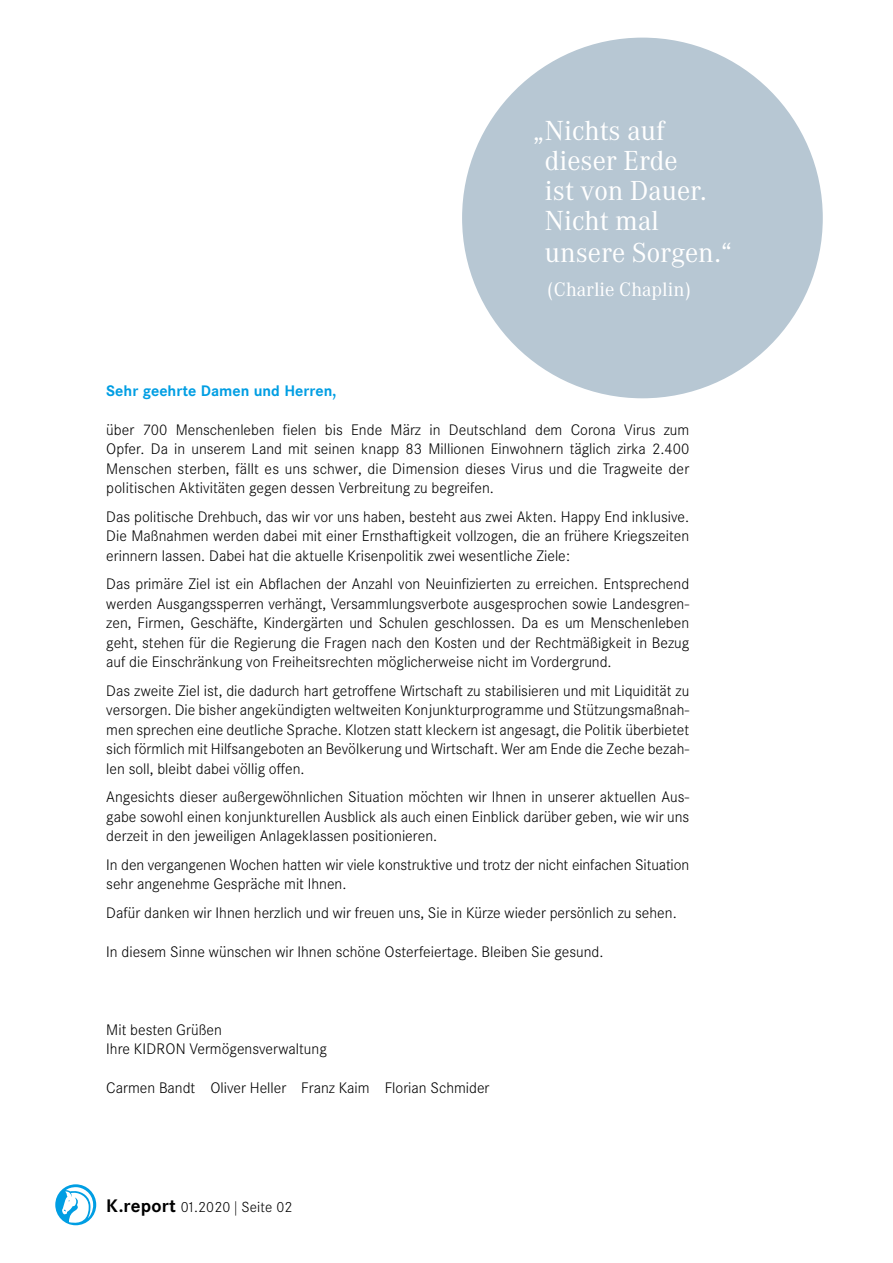
<style>
.page{position:relative;width:893px;height:1263px;background:#fff}
.page>*{position:absolute;margin:0;border:0;box-sizing:border-box;transform-origin:0 0}
.t1{font:27px/30.3px "Corporate ABQ";color:#fff}
.t2{font:19.05px "Corporate ABQ";color:#fff}
.t3{font:300 15px/19.5px "Corporate SBQ";color:#000;text-align:justify}
.t4{font:700 15px "Corporate SBQ";color:#009ee3}
.t5{font:300 14.4px "Corporate SBQ";letter-spacing:.01em;color:#000}
.s1{font-weight:700;font-size:17.85px}
</style>
<div class="page">
<div style="left:55px;top:1184px;width:41px;height:41px;background:#009ee3;border-radius:50%"></div>
<svg style="left:62px;top:1187px;width:31px;height:38px"></svg>
<div style="left:462px;top:38px;width:361px;height:360px;background:#b7c7d3;border-radius:50%"></div>
<h1 class="t1" style="left:545px;top:116px;width:189px;text-indent:-12px">„Nichts auf dieser Erde<br>ist von Dauer.<br>Nicht mal unsere Sorgen.“</h1>
<p class="t2" style="left:547px;top:279px;width:145px">(Charlie Chaplin)</p>
<p class="t4" style="left:106px;top:381px;width:232px">Sehr geehrte Damen und Herren,</p>
<p class="t3" style="left:106px;top:420px;width:584px">über 700 Menschenleben fielen bis Ende März in Deutschland dem Corona Virus zum Opfer. Da in unserem Land mit seinen knapp 83 Millionen Einwohnern täglich zirka 2.400<br>Menschen sterben, fällt es uns schwer, die Dimension dieses Virus und die Tragweite der politischen Aktivitäten gegen dessen Verbreitung zu begreifen.</p>
<p class="t3" style="left:106px;top:507px;width:584px">Das politische Drehbuch, das wir vor uns haben, besteht aus zwei Akten. Happy End inklusive.<br>Die Maßnahmen werden dabei mit einer Ernsthaftigkeit vollzogen, die an frühere Kriegszeiten erinnern lassen. Dabei hat die aktuelle Krisenpolitik zwei wesentliche Ziele:</p>
<p class="t3" style="left:106px;top:574px;width:584px">Das primäre Ziel ist ein Abflachen der Anzahl von Neuinfizierten zu erreichen. Entsprechend werden Ausgangssperren verhängt, Versammlungsverbote ausgesprochen sowie Landesgren&shy;zen, Firmen, Geschäfte, Kindergärten und Schulen geschlossen. Da es um Menschenleben geht, stehen für die Regierung die Fragen nach den Kosten und der Rechtmäßigkeit in Bezug auf die Einschränkung von Freiheitsrechten möglicherweise nicht im Vordergrund.</p>
<p class="t3" style="left:106px;top:681px;width:584px">Das zweite Ziel ist, die dadurch hart getroffene Wirtschaft zu stabilisieren und mit Liquidität zu versorgen. Die bisher angekündigten weltweiten Konjunkturprogramme und Stützungsmaßnah&shy;men sprechen eine deutliche Sprache. Klotzen statt kleckern ist angesagt, die Politik überbietet sich förmlich mit Hilfsangeboten an Bevölkerung und Wirtschaft. Wer am Ende die Zeche bezah&shy;len soll, bleibt dabei völlig offen.</p>
<p class="t3" style="left:106px;top:787px;width:584px">Angesichts dieser außergewöhnlichen Situation möchten wir Ihnen in unserer aktuellen Aus&shy;gabe sowohl einen konjunkturellen Ausblick als auch einen Einblick darüber geben, wie wir uns derzeit in den jeweiligen Anlageklassen positionieren.</p>
<p class="t3" style="left:106px;top:855px;width:584px">In den vergangenen Wochen hatten wir viele konstruktive und trotz der nicht einfachen Situation sehr angenehme Gespräche mit Ihnen.</p>
<p class="t3" style="left:106px;top:903px;width:572px">Dafür danken wir Ihnen herzlich und wir freuen uns, Sie in Kürze wieder persönlich zu sehen.</p>
<p class="t3" style="left:106px;top:942px;width:499px">In diesem Sinne wünschen wir Ihnen schöne Osterfeiertage. Bleiben Sie gesund.</p>
<p class="t3" style="left:106px;top:1020px;width:222px">Mit besten Grüßen<br>Ihre KIDRON Vermögensverwaltung</p>
<p class="t3" style="left:106px;top:1078px;width:385px">Carmen Bandt Oliver Heller Franz Kaim Florian Schmider</p>
<p class="t5" style="left:106px;top:1199px;width:188px"><span class="s1">K.report</span> 01.2020 | Seite 02</p>
</div>
